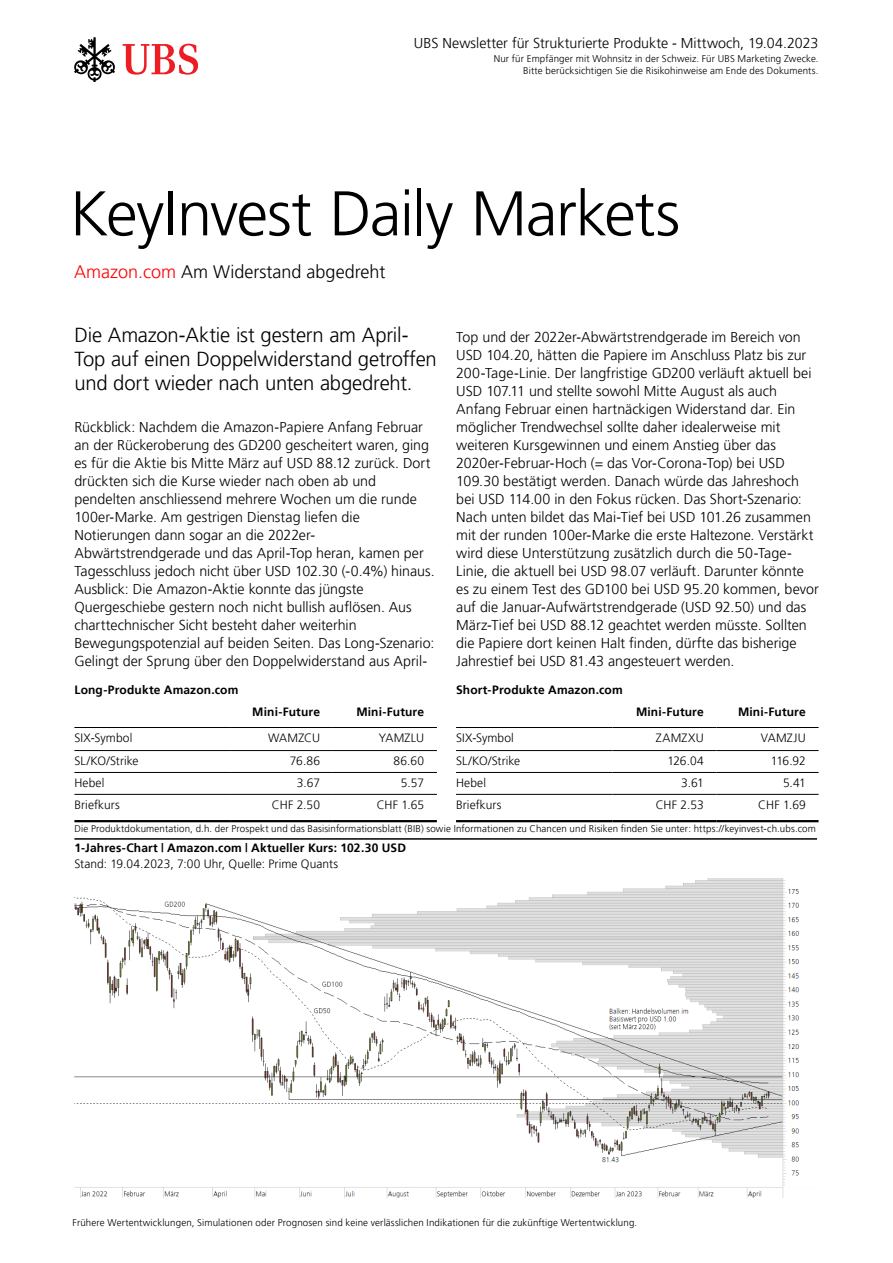
<style>
.page{position:relative;width:893px;height:1263px;background:#fff}
.page>*{position:absolute;margin:0;border:0;box-sizing:border-box;transform-origin:0 0}
.t1{font:300 63px "Frutiger 45";letter-spacing:-.02em;color:#000}
.t2{font:300 20.25px/24px "Frutiger 45";letter-spacing:-.01em;color:#000}
.t3{font:300 18px "Frutiger 45";color:#000}
.t4{font:300 14.25px/18px "Frutiger 45";color:#000}
.t5{font:300 12px "Frutiger 45";letter-spacing:.01em;color:#000}
.t6{font:300 12px "Frutiger 45";letter-spacing:.01em;color:#000}
.t7{font:300 9.75px/12px "Frutiger 45";letter-spacing:.015em;color:#000;text-align:right}
.s1{color:#f00}
</style>
<div class="page">
<svg style="left:74px;top:37px;width:41px;height:45px"></svg>
<svg style="left:123px;top:44px;width:75px;height:31px"></svg>
<img style="left:74px;top:878px;width:726px;height:319px">
<hr style="left:231px;top:750px;width:102px;height:1px;background:#000">
<hr style="left:74px;top:727px;width:157px;height:1px;background:#000">
<hr style="left:231px;top:727px;width:102px;height:1px;background:#000">
<hr style="left:333px;top:727px;width:104px;height:1px;background:#000">
<hr style="left:74px;top:750px;width:157px;height:1px;background:#000">
<hr style="left:333px;top:750px;width:104px;height:1px;background:#000">
<hr style="left:74px;top:772px;width:157px;height:1px;background:#000">
<hr style="left:231px;top:772px;width:102px;height:1px;background:#000">
<hr style="left:333px;top:772px;width:104px;height:1px;background:#000">
<hr style="left:74px;top:794px;width:157px;height:1px;background:#000">
<hr style="left:231px;top:794px;width:102px;height:1px;background:#000">
<hr style="left:333px;top:794px;width:104px;height:1px;background:#000">
<hr style="left:74px;top:820px;width:157px;height:2px;background:#000">
<hr style="left:231px;top:820px;width:102px;height:2px;background:#000">
<hr style="left:333px;top:820px;width:104px;height:2px;background:#000">
<hr style="left:717px;top:750px;width:102px;height:1px;background:#000">
<hr style="left:456px;top:727px;width:156px;height:1px;background:#000">
<hr style="left:612px;top:727px;width:105px;height:1px;background:#000">
<hr style="left:717px;top:727px;width:102px;height:1px;background:#000">
<hr style="left:456px;top:750px;width:156px;height:1px;background:#000">
<hr style="left:612px;top:750px;width:105px;height:1px;background:#000">
<hr style="left:456px;top:772px;width:156px;height:1px;background:#000">
<hr style="left:612px;top:772px;width:105px;height:1px;background:#000">
<hr style="left:717px;top:772px;width:102px;height:1px;background:#000">
<hr style="left:456px;top:794px;width:156px;height:1px;background:#000">
<hr style="left:612px;top:794px;width:105px;height:1px;background:#000">
<hr style="left:717px;top:794px;width:102px;height:1px;background:#000">
<hr style="left:456px;top:820px;width:156px;height:2px;background:#000">
<hr style="left:612px;top:820px;width:105px;height:2px;background:#000">
<hr style="left:717px;top:820px;width:102px;height:2px;background:#000">
<hr style="left:74px;top:838px;width:743px;height:2px;background:#000">
<p class="t4" style="left:414px;top:34px;width:406px">UBS Newsletter für Strukturierte Produkte - Mittwoch, 19.04.2023</p>
<p class="t7" style="left:494px;top:53px;width:326px">Nur für Empfänger mit Wohnsitz in der Schweiz. Für UBS Marketing Zwecke.<br>Bitte berücksichtigen Sie die Risikohinweise am Ende des Dokuments.</p>
<h1 class="t1" style="left:70px;top:177px;width:612px">KeyInvest Daily Markets</h1>
<p class="t3" style="left:74px;top:261px;width:313px"><span class="s1">Amazon.com</span> Am Widerstand abgedreht</p>
<h2 class="t2" style="left:74px;top:323px;width:364px">Die Amazon-Aktie ist gestern am April-<br>Top auf einen Doppelwiderstand getroffen und dort wieder nach unten abgedreht.</h2>
<p class="t4" style="left:74px;top:418px;width:362px">Rückblick: Nachdem die Amazon-Papiere Anfang Februar an der Rückeroberung des GD200 gescheitert waren, ging es für die Aktie bis Mitte März auf USD 88.12 zurück. Dort drückten sich die Kurse wieder nach oben ab und pendelten anschliessend mehrere Wochen um die runde 100er-Marke. Am gestrigen Dienstag liefen die Notierungen dann sogar an die 2022er-Abwärtstrendgerade und das April-Top heran, kamen per Tagesschluss jedoch nicht über USD 102.30 (-0.4%) hinaus.<br>Ausblick: Die Amazon-Aktie konnte das jüngste Quergeschiebe gestern noch nicht bullish auflösen. Aus charttechnischer Sicht besteht daher weiterhin Bewegungspotenzial auf beiden Seiten. Das Long-Szenario:<br>Gelingt der Sprung über den Doppelwiderstand aus April-</p>
<p class="t6" style="left:252px;top:704px;width:69px">Mini-Future</p>
<p class="t6" style="left:356px;top:704px;width:69px">Mini-Future</p>
<p class="t5" style="left:74px;top:731px;width:59px">SIX-Symbol</p>
<p class="t5" style="left:268px;top:731px;width:53px">WAMZCU</p>
<p class="t5" style="left:379px;top:731px;width:47px">YAMZLU</p>
<p class="t5" style="left:74px;top:754px;width:66px">SL/KO/Strike</p>
<p class="t5" style="left:290px;top:754px;width:32px">76.86</p>
<p class="t5" style="left:393px;top:754px;width:32px">86.60</p>
<p class="t5" style="left:74px;top:776px;width:32px">Hebel</p>
<p class="t5" style="left:297px;top:776px;width:25px">3.67</p>
<p class="t5" style="left:401px;top:776px;width:25px">5.57</p>
<p class="t5" style="left:74px;top:797px;width:47px">Briefkurs</p>
<p class="t5" style="left:272px;top:797px;width:50px">CHF 2.50</p>
<p class="t5" style="left:377px;top:797px;width:49px">CHF 1.65</p>
<p class="t4" style="left:456px;top:328px;width:364px">Top und der 2022er-Abwärtstrendgerade im Bereich von USD 104.20, hätten die Papiere im Anschluss Platz bis zur 200-Tage-Linie. Der langfristige GD200 verläuft aktuell bei USD 107.11 und stellte sowohl Mitte August als auch Anfang Februar einen hartnäckigen Widerstand dar. Ein möglicher Trendwechsel sollte daher idealerweise mit weiteren Kursgewinnen und einem Anstieg über das 2020er-Februar-Hoch (= das Vor-Corona-Top) bei USD 109.30 bestätigt werden. Danach würde das Jahreshoch bei USD 114.00 in den Fokus rücken. Das Short-Szenario:<br>Nach unten bildet das Mai-Tief bei USD 101.26 zusammen mit der runden 100er-Marke die erste Haltezone. Verstärkt wird diese Unterstützung zusätzlich durch die 50-Tage-Linie, die aktuell bei USD 98.07 verläuft. Darunter könnte es zu einem Test des GD100 bei USD 95.20 kommen, bevor auf die Januar-Aufwärtstrendgerade (USD 92.50) und das März-Tief bei USD 88.12 geachtet werden müsste. Sollten die Papiere dort keinen Halt finden, dürfte das bisherige Jahrestief bei USD 81.43 angesteuert werden.</p>
<p class="t6" style="left:74px;top:682px;width:165px">Long-Produkte Amazon.com</p>
<p class="t6" style="left:456px;top:682px;width:168px">Short-Produkte Amazon.com</p>
<p class="t6" style="left:636px;top:704px;width:69px">Mini-Future</p>
<p class="t6" style="left:738px;top:704px;width:69px">Mini-Future</p>
<p class="t5" style="left:456px;top:731px;width:59px">SIX-Symbol</p>
<p class="t5" style="left:656px;top:731px;width:50px">ZAMZXU</p>
<p class="t5" style="left:761px;top:731px;width:46px">VAMZJU</p>
<p class="t5" style="left:456px;top:754px;width:66px">SL/KO/Strike</p>
<p class="t5" style="left:667px;top:754px;width:38px">126.04</p>
<p class="t5" style="left:771px;top:754px;width:37px">116.92</p>
<p class="t5" style="left:456px;top:776px;width:32px">Hebel</p>
<p class="t5" style="left:681px;top:776px;width:24px">3.61</p>
<p class="t5" style="left:783px;top:776px;width:24px">5.41</p>
<p class="t5" style="left:456px;top:797px;width:47px">Briefkurs</p>
<p class="t5" style="left:656px;top:797px;width:49px">CHF 2.53</p>
<p class="t5" style="left:758px;top:797px;width:49px">CHF 1.69</p>
<p class="t7" style="left:74px;top:822px;width:743px">Die Produktdokumentation, d.h. der Prospekt und das Basisinformationsblatt (BIB) sowie Informationen zu Chancen und Risiken finden Sie unter: https://keyinvest-ch.ubs.com</p>
<p class="t6" style="left:74px;top:841px;width:333px">1-Jahres-Chart | Amazon.com | Aktueller Kurs: 102.30 USD</p>
<p class="t5" style="left:74px;top:857px;width:265px">Stand: 19.04.2023, 7:00 Uhr, Quelle: Prime Quants</p>
<p class="t7" style="left:73px;top:1216px;width:566px">Frühere Wertentwicklungen, Simulationen oder Prognosen sind keine verlässlichen Indikationen für die zukünftige Wertentwicklung.</p>
</div>
